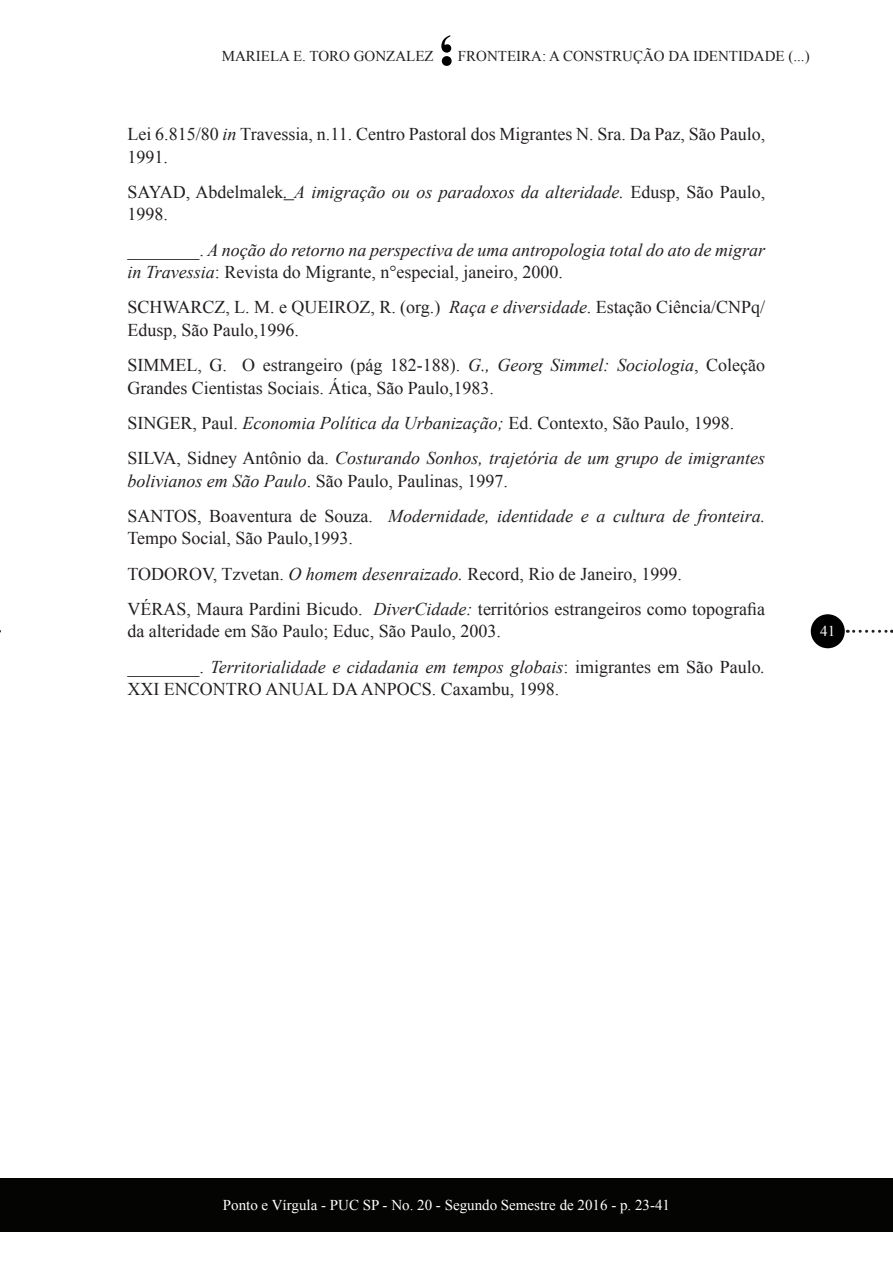
<style>
.page{position:relative;width:893px;height:1263px;background:#fff}
.page>*{position:absolute;margin:0;border:0;box-sizing:border-box;transform-origin:0 0}
.t1{font:18px/22.5px "Times New Roman";color:#231f20}
.t2{font:italic 18px/22.5px "Times New Roman";color:#231f20}
.t3{font:15px "Times New Roman";color:#231f20}
.t4{font:15px "Times New Roman";color:#fff}
.s1{font-style:italic}
.s2{font-style:normal}
</style>
<div class="page">
<svg style="left:441px;top:35px;width:11px;height:31px"></svg>
<div style="left:0;top:1178px;width:893px;height:54px;background:#040503"></div>
<div style="left:811px;top:614px;width:34px;height:34px;background:#000;border-radius:50%"></div>
<svg style="left:854px;top:630px;width:38px;height:3px"></svg>
<p class="t3" style="left:222px;top:46px;width:213px">MARIELA E. TORO GONZALEZ</p>
<p class="t3" style="left:458px;top:46px;width:353px">FRONTEIRA: A CONSTRUÇÃO DA IDENTIDADE (...)</p>
<p class="t1" style="left:127px;top:123px;width:639px">Lei 6.815/80 <span class="s1">in</span> Travessia, n.11. Centro Pastoral dos Migrantes N. Sra. Da Paz, São Paulo,<br>1991.</p>
<p class="t2" style="left:127px;top:180px;width:639px"><span class="s2">SAYAD, Abdelmalek</span>. A imigração ou os paradoxos da alteridade. <span class="s2">Edusp, São Paulo,<br>1998.</span></p>
<p class="t2" style="left:127px;top:238px;width:639px"><span class="s2">________.</span> A noção do retorno na perspectiva de uma antropologia total do ato de migrar in Travessia<span class="s2">: Revista do Migrante, n°especial, janeiro, 2000.</span></p>
<p class="t1" style="left:127px;top:296px;width:639px">SCHWARCZ, L. M. e QUEIROZ, R. (org.) <span class="s1">Raça e diversidade</span>. Estação Ciência/CNPq/<br>Edusp, São Paulo,1996.</p>
<p class="t1" style="left:127px;top:354px;width:639px">SIMMEL, G. O estrangeiro (pág 182-188). <span class="s1">G., Georg Simmel: Sociologia</span>, Coleção<br>Grandes Cientistas Sociais. Ática, São Paulo,1983.</p>
<p class="t2" style="left:127px;top:405px;width:639px;line-height:35.2px"><span class="s2">SINGER, Paul.</span> Economia Política da Urbanização; <span class="s2">Ed. Contexto, São Paulo, 1998.<br>SILVA, Sidney Antônio da.</span> Costurando Sonhos, trajetória de um grupo de imigrantes</p>
<p class="t2" style="left:127px;top:463px;width:639px;line-height:35.2px">bolivianos em São Paulo<span class="s2">. São Paulo, Paulinas, 1997.<br>SANTOS, Boaventura de Souza.</span> Modernidade, identidade e a cultura de fronteira.</p>
<p class="t1" style="left:127px;top:520px;width:639px;line-height:35.2px">Tempo Social, São Paulo,1993.<br>TODOROV, Tzvetan. <span class="s1">O homem desenraizado.</span> Record, Rio de Janeiro, 1999.<br>VÉRAS, Maura Pardini Bicudo. <span class="s1">DiverCidade:</span> territórios estrangeiros como topografia</p>
<p class="t1" style="left:127px;top:613px;width:639px;line-height:35.2px">da alteridade em São Paulo; Educ, São Paulo, 2003.<br>________. <span class="s1">Territorialidade e cidadania em tempos globais</span>: imigrantes em São Paulo<span class="s1">.</span></p>
<p class="t1" style="left:127px;top:678px;width:433px">XXI ENCONTRO ANUAL DA ANPOCS. Caxambu, 1998.</p>
<p class="t4" style="left:820px;top:621px;width:16px">41</p>
<p class="t4" style="left:223px;top:1195px;width:449px">Ponto e Vírgula - PUC SP - No. 20 - Segundo Semestre de 2016 - p. 23-41</p>
</div>
